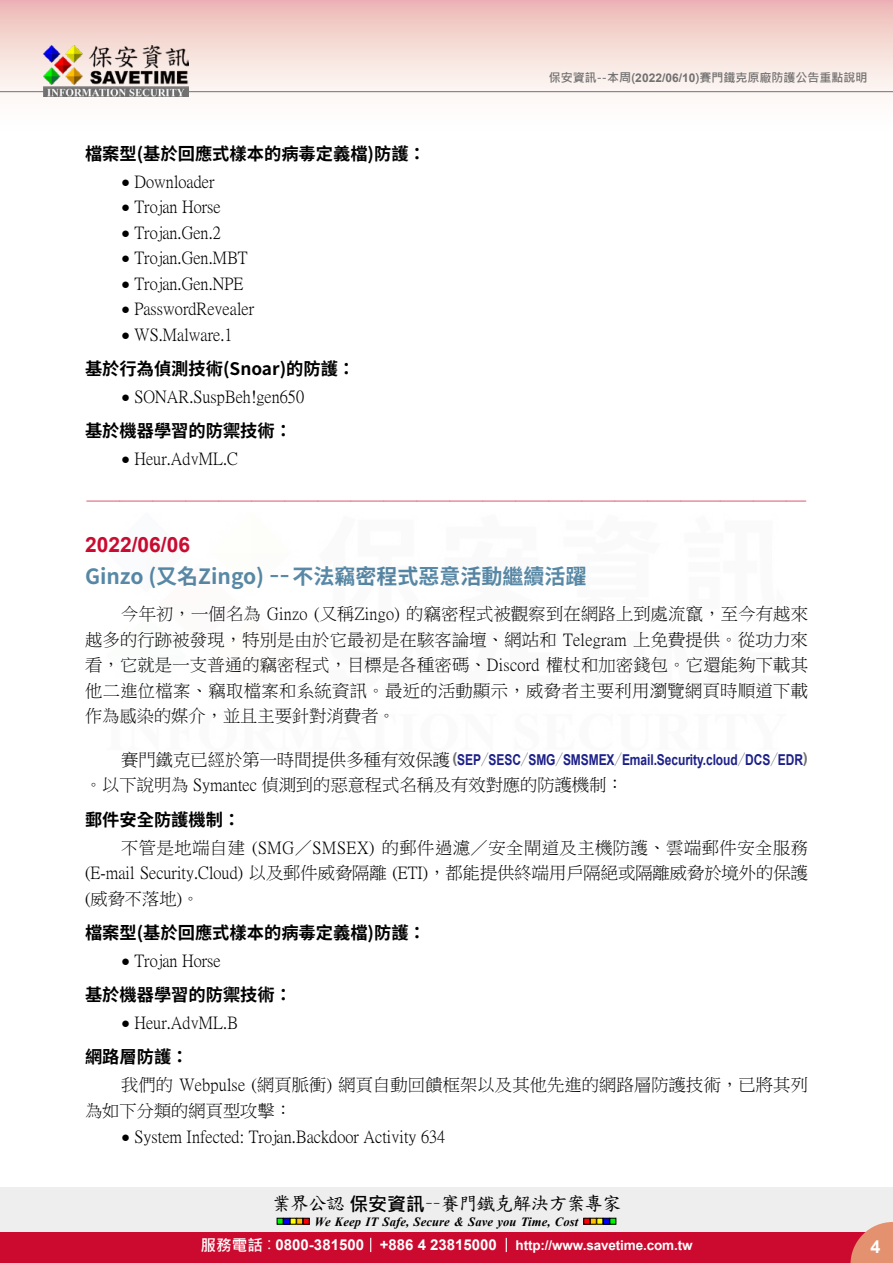
<style>
.page{position:relative;width:893px;height:1263px;background:#fff}
.page>*{position:absolute;margin:0;border:0;box-sizing:border-box;transform-origin:0 0}
.t1{font:700 21px "Source Han Sans TW";color:#5687a5}
.t2{font:700 21px "Arial";color:#cc0a2f}
.t3{font:18.9px "DF Kai Shu SB Estd BF";letter-spacing:-.05em;color:#000}
.t4{font:700 18px "Arial";color:#fff}
.t5{font:17.25px/25.5px "P Ming Li U";color:#000;text-align:justify}
.t6{font:700 17.25px "Source Han Sans TW";color:#000}
.t7{font:16.5px "DF Kai Shu SB Estd BF";color:#cc0a2f}
.t8{font:700 15px "Arial";letter-spacing:-.005em;color:#1d2088;scale:.8 1}
.t9{font:700 13.5px "Arial";letter-spacing:-.01em;color:#fff}
.t10{font:italic 700 12.6px "Times New Roman";letter-spacing:.005em;color:#000}
.t11{font:700 12px "Microsoft Jheng Hei";color:#727171}
.s1{font-family:"Arial"}
.s2{font-family:"Arial";font-size:15px}
.s3{font-family:"P Ming Li U";font-weight:400;font-size:17.25px;color:#000}
.s4{color:#727171}
.s5{font-family:"Source Han Sans TW";font-weight:800;color:#727171}
.s6{font-family:"Microsoft Jheng Hei";font-weight:700}
.s7{font-family:"Microsoft Jheng Hei";font-size:15.6px}
.s8{font-family:"Microsoft Jheng Hei";font-weight:400;font-size:15.6px}
.s9{font-size:15px}
</style>
<div class="page">
<div style="left:0;top:1187px;width:893px;height:49px;background:#eee"></div>
<svg style="left:277px;top:1218px;width:32px;height:6px"></svg>
<svg style="left:584px;top:1218px;width:32px;height:6px"></svg>
<div style="left:0;top:1232px;width:893px;height:31px;background:#cc0a2f"></div>
<svg style="left:850px;top:1222px;width:43px;height:41px"></svg>
<svg style="left:370px;top:1238px;width:1px;height:14px"></svg>
<svg style="left:506px;top:1238px;width:1px;height:14px"></svg>
<div style="left:0;top:0;width:893px;height:141px;background:linear-gradient(to bottom,#efc0bb,#fff)"></div>
<hr style="left:0;top:91px;width:893px;height:1px;background:#727171">
<img style="left:44px;top:46px;width:145px;height:51px">
<p class="t11" style="left:549px;top:70px;width:320px">保安資訊--本周(<span class="s1">2022/06/10</span>)賽門鐵克原廠防護公告重點說明</p>
<p class="t6" style="left:85px;top:144px;width:342px">檔案型(基於回應式樣本的病毒定義檔)防護：</p>
<p class="t5" style="left:121px;top:169px;width:95px"><span class="s2">●</span> Downloader</p>
<p class="t5" style="left:121px;top:194px;width:101px"><span class="s2">●</span> Trojan Horse</p>
<p class="t5" style="left:121px;top:220px;width:101px"><span class="s2">●</span> Trojan.Gen.2</p>
<p class="t5" style="left:121px;top:245px;width:128px"><span class="s2">●</span> Trojan.Gen.MBT</p>
<p class="t5" style="left:121px;top:271px;width:124px"><span class="s2">●</span> Trojan.Gen.NPE</p>
<p class="t5" style="left:121px;top:296px;width:134px"><span class="s2">●</span> PasswordRevealer</p>
<p class="t5" style="left:121px;top:322px;width:113px"><span class="s2">●</span> WS.Malware.1</p>
<p class="t6" style="left:85px;top:359px;width:272px">基於行為偵測技術(Snoar)的防護：</p>
<p class="t5" style="left:121px;top:384px;width:184px"><span class="s2">●</span> SONAR.SuspBeh!gen650</p>
<p class="t6" style="left:85px;top:421px;width:209px">基於機器學習的防禦技術：</p>
<p class="t5" style="left:121px;top:446px;width:118px"><span class="s2">●</span> Heur.AdvML.C</p>
<p class="t7" style="left:86px;top:493px;width:723px">-------------------------------------------------------------------------------------------------------------</p>
<p class="t2" style="left:85px;top:530px;width:107px">2022/06/06</p>
<p class="t1" style="left:85px;top:565px;width:503px">Ginzo (又名Zingo) －－ 不法竊密程式惡意活動繼續活躍</p>
<p class="t5" style="left:85px;top:601px;width:725px;text-indent:36px">今年初，一個名為 Ginzo (又稱Zingo) 的竊密程式被觀察到在網路上到處流竄，至今有越來越多的行跡被發現，特別是由於它最初是在駭客論壇、網站和 Telegram 上免費提供。從功力來看，它就是一支普通的竊密程式，目標是各種密碼、Discord 權杖和加密錢包。它還能夠下載其他二進位檔案、竊取檔案和系統資訊。最近的活動顯示，威脅者主要利用瀏覽網頁時順道下載作為感染的媒介，並且主要針對消費者。</p>
<p class="t8" style="left:121px;top:749px;width:860px"><span class="s3">賽門鐵克已經於第一時間提供多種有效保護</span><span class="s4">(</span>SEP<span class="s5">／</span>SESC<span class="s5">／</span>SMG<span class="s5">／</span>SMSMEX<span class="s5">／</span>Email.Security.cloud<span class="s5">／</span>DCS<span class="s5">／</span>EDR<span class="s4">)</span></p>
<p class="t5" style="left:85px;top:772px;width:540px">。以下說明為 Symantec 偵測到的惡意程式名稱及有效對應的防護機制：</p>
<p class="t6" style="left:85px;top:809px;width:157px">郵件安全防護機制：</p>
<p class="t5" style="left:85px;top:834px;width:724px;text-indent:36px">不管是地端自建 (SMG／SMSEX) 的郵件過濾／安全閘道及主機防護、雲端郵件安全服務(E-mail Security.Cloud) 以及郵件威脅隔離 (ETI)，都能提供終端用戶隔絕或隔離威脅於境外的保護(威脅不落地)。</p>
<p class="t6" style="left:85px;top:923px;width:342px">檔案型(基於回應式樣本的病毒定義檔)防護：</p>
<p class="t5" style="left:121px;top:948px;width:101px"><span class="s2">●</span> Trojan Horse</p>
<p class="t6" style="left:85px;top:985px;width:209px">基於機器學習的防禦技術：</p>
<p class="t5" style="left:121px;top:1010px;width:118px"><span class="s2">●</span> Heur.AdvML.B</p>
<p class="t6" style="left:85px;top:1047px;width:105px">網路層防護：</p>
<p class="t5" style="left:85px;top:1072px;width:724px;text-indent:36px">我們的 Webpulse (網頁脈衝) 網頁自動回饋框架以及其他先進的網路層防護技術，已將其列為如下分類的網頁型攻擊：</p>
<p class="t5" style="left:121px;top:1124px;width:326px"><span class="s2">●</span> System Infected: Trojan.Backdoor Activity 634</p>
<p class="t3" style="left:272px;top:1194px;width:351px">業界公認<span class="s6">保安資訊</span>－－賽門鐵克解決方案專家</p>
<p class="t10" style="left:315px;top:1212px;width:265px">We Keep IT Safe, Secure &amp; Save you Time, Cost</p>
<p class="t9" style="left:200px;top:1235px;width:494px"><span class="s7">服務電話</span><span class="s8">：</span><span class="s9">0800-381500 +886 4 23815000</span> http://www.savetime.com.tw</p>
<p class="t4" style="left:870px;top:1234px;width:12px">4</p>
</div>
